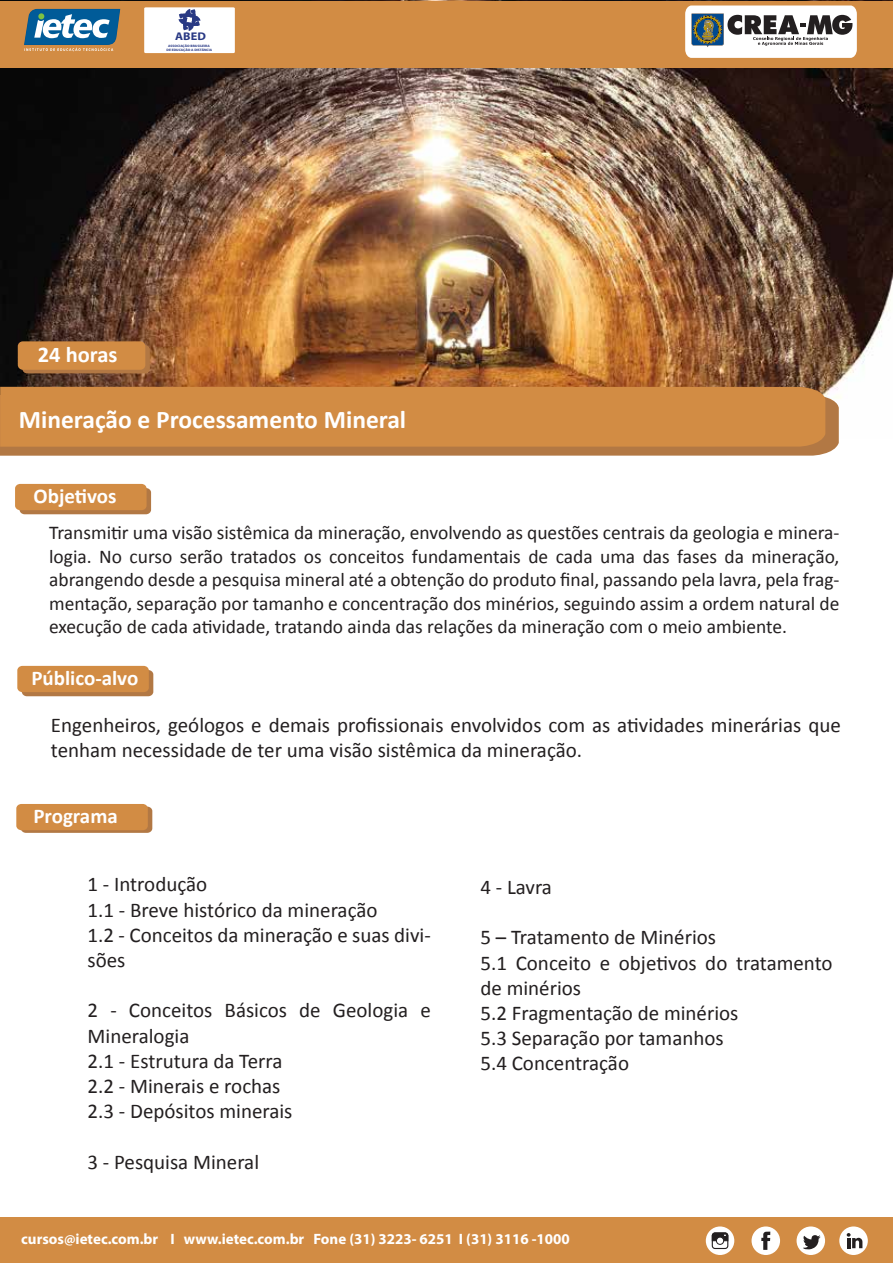
<style>
.page{position:relative;width:893px;height:1263px;background:#fff}
.page>*{position:absolute;margin:0;border:0;box-sizing:border-box;transform-origin:0 0}
.t1{font:700 25.5px "Calibri";color:#fff}
.t2{font:700 22.5px "Calibri";color:#fff}
.t3{font:21px/25.2px "Calibri";color:#231f20}
.t4{font:700 21px "Calibri";color:#fff}
.t5{font:19.5px/23.4px "Calibri";color:#231f20;text-align:justify}
.t6{font:700 15px "Myriad Pro";color:#fff}
.t7{font:700 11.1px "Myriad Pro";color:#293984;scale:1.1 1}
.t8{font:700 3.3px/4.1px "Myriad Pro";letter-spacing:.005em;color:#293984;text-align:center;scale:1.1 1}
</style>
<div class="page">
<img style="left:1px;top:68px;width:892px;height:330px">
<div style="left:0;top:1px;width:893px;height:67px;background:#d28c44"></div>
<div style="left:21px;top:806px;width:131px;height:27px;background:#b27844;border-radius:5px"></div>
<div style="left:16px;top:804px;width:132px;height:26px;background:#d28c44;border-radius:5px"></div>
<div style="left:22px;top:670px;width:131px;height:26px;background:#b27844;border-radius:5px"></div>
<div style="left:17px;top:666px;width:132px;height:26px;background:#d28c44;border-radius:5px"></div>
<div style="left:20px;top:488px;width:131px;height:26px;background:#b27844;border-radius:5px"></div>
<div style="left:15px;top:484px;width:132px;height:26px;background:#d28c44;border-radius:5px"></div>
<svg style="left:24px;top:9px;width:96px;height:42px;background:#638ca1"></svg>
<svg style="left:0;top:395px;width:839px;height:61px;background:#b67f4e"></svg>
<div style="left:0;top:387px;width:825px;height:60px;background:#d28c44"></div>
<div style="left:0;top:1217px;width:893px;height:46px;background:#d28c44"></div>
<svg style="left:144px;top:7px;width:91px;height:46px;background:#f0f0f4"></svg>
<div style="left:22px;top:345px;width:128px;height:28px;background:#b27844;border-radius:5px"></div>
<div style="left:18px;top:341px;width:127px;height:29px;background:#d28c44;border-radius:5px"></div>
<svg style="left:685px;top:6px;width:172px;height:52px;background:#bcbebe"></svg>
<div style="left:706px;top:1226px;width:28px;height:29px;background:#fff;border-radius:50%"></div>
<div style="left:712px;top:1232px;width:16px;height:17px;border:1px solid #231f20;border-radius:3px"></div>
<div style="left:716px;top:1237px;width:8px;height:8px;border:1px solid #231f20;border-radius:50%"></div>
<svg style="left:711px;top:1232px;width:18px;height:9px"></svg>
<div style="left:752px;top:1226px;width:28px;height:29px;background:#fff;border-radius:50%"></div>
<svg style="left:761px;top:1231px;width:9px;height:19px"></svg>
<div style="left:797px;top:1226px;width:28px;height:29px;background:#fff;border-radius:50%"></div>
<svg style="left:803px;top:1235px;width:18px;height:15px"></svg>
<svg style="left:839px;top:1226px;width:29px;height:29px"></svg>
<svg style="left:847px;top:1233px;width:15px;height:15px"></svg>
<p class="t7" style="left:175px;top:29px;width:29px">ABED</p>
<p class="t8" style="left:166px;top:43px;width:43px">ASSOCIAÇÃO BRASILEIRA<br>DE EDUCAÇÃO A DISTÂNCIA</p>
<p class="t2" style="left:38px;top:340px;width:81px">24 horas</p>
<p class="t1" style="left:19px;top:403px;width:389px">Mineração e Processamento Mineral</p>
<p class="t4" style="left:34px;top:482px;width:84px">Objetivos</p>
<p class="t5" style="left:49px;top:521px;width:792px">Transmitir uma visão sistêmica da mineração, envolvendo as questões centrais da geologia e minera&shy;logia. No curso serão tratados os conceitos fundamentais de cada uma das fases da mineração, abrangendo desde a pesquisa mineral até a obtenção do produto final, passando pela lavra, pela frag&shy;mentação, separação por tamanho e concentração dos minérios, seguindo assim a ordem natural de execução de cada atividade, tratando ainda das relações da mineração com o meio ambiente.</p>
<p class="t4" style="left:31px;top:665px;width:108px">Público-alvo</p>
<p class="t3" style="left:51px;top:712px;width:791px">Engenheiros, geólogos e demais profissionais envolvidos com as atividades minerárias que tenham necessidade de ter uma visão sistêmica da mineração.</p>
<p class="t4" style="left:33px;top:803px;width:86px">Programa</p>
<p class="t3" style="left:88px;top:872px;width:345px">1 - Introdução<br>1.1 - Breve histórico da mineração<br>1.2 - Conceitos da mineração e suas divi&shy;sões</p>
<p class="t3" style="left:88px;top:998px;width:345px">2 - Conceitos Básicos de Geologia e<br>Mineralogia<br>2.1 - Estrutura da Terra<br>2.2 - Minerais e rochas<br>2.3 - Depósitos minerais</p>
<p class="t3" style="left:88px;top:1149px;width:173px">3 - Pesquisa Mineral</p>
<p class="t3" style="left:480px;top:874px;width:73px">4 - Lavra</p>
<p class="t3" style="left:480px;top:925px;width:354px">5 – Tratamento de Minérios<br>5.1 Conceito e objetivos do tratamento de minérios<br>5.2 Fragmentação de minérios<br>5.3 Separação por tamanhos<br>5.4 Concentração</p>
<p class="t6" style="left:21px;top:1229px;width:550px">cursos@ietec.com.br I www.ietec.com.br Fone (31) 3223- 6251 I (31) 3116 -1000</p>
</div>
